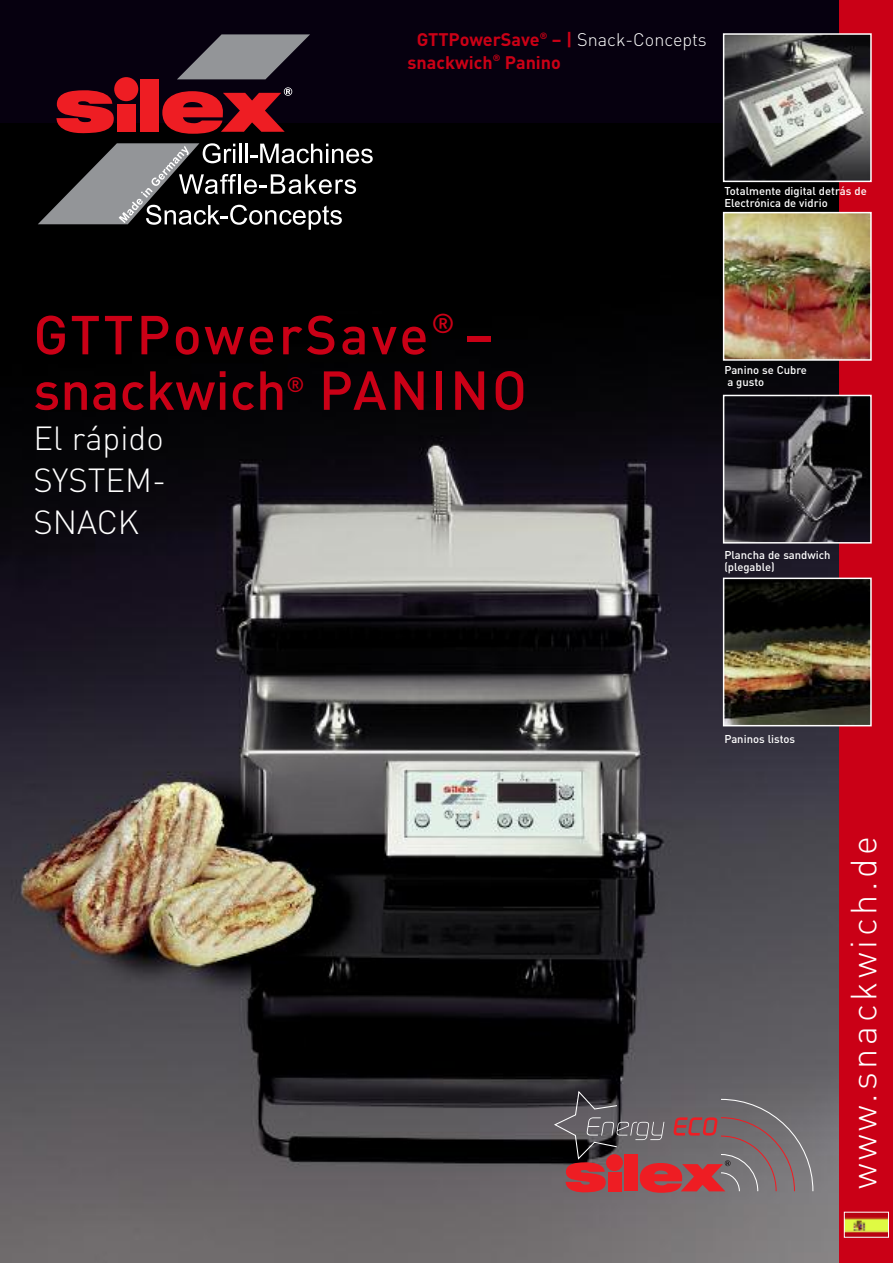
<style>
.page{position:relative;width:893px;height:1263px;background:#06000f}
.page>*{position:absolute;margin:0;border:0;box-sizing:border-box;transform-origin:0 0}
.t1{font:500 54px/55.5px "DIN";letter-spacing:.045em;color:#ca0016}
.t2{font:300 36px "DIN";letter-spacing:.105em;color:#fff}
.t3{font:300 33px/42px "DIN";color:#fff;text-align:justify}
.t4{font:500 21px "DIN";color:#ca0016}
.t5{font:700 18px/22.4px "DIN";color:#ca0016}
.t6{font:500 11.25px/12px "DIN";color:#fff}
.s1{font-weight:300;color:#fff}
</style>
<div class="page">
<img style="left:0;top:123px;width:840px;height:1140px">
<svg style="left:55px;top:90px;width:59px;height:44px"></svg>
<div style="left:117px;top:104px;width:19px;height:28px;background:#ee1d23"></div>
<div style="left:140px;top:79px;width:19px;height:53px;background:#ee1d23"></div>
<div style="left:114px;top:77px;width:24px;height:24px;background:#ee1d23;border-radius:50%"></div>
<svg style="left:162px;top:87px;width:130px;height:47px"></svg>
<svg style="left:177px;top:34px;width:133px;height:45px"></svg>
<svg style="left:38px;top:143px;width:335px;height:87px"></svg>
<div style="left:840px;top:0;width:53px;height:1263px;background:#ca0016"></div>
<img style="left:726px;top:215px;width:143px;height:143px">
<div style="left:723px;top:212px;width:149px;height:149px;border:2px solid #fff"></div>
<img style="left:726px;top:36px;width:143px;height:143px">
<div style="left:723px;top:33px;width:149px;height:149px;border:2px solid #fff"></div>
<img style="left:726px;top:398px;width:143px;height:143px">
<div style="left:723px;top:395px;width:149px;height:149px;border:2px solid #fff"></div>
<img style="left:726px;top:581px;width:143px;height:142px">
<div style="left:723px;top:578px;width:149px;height:148px;border:2px solid #fff"></div>
<img style="left:846px;top:1214px;width:41px;height:21px">
<div style="left:844px;top:1212px;width:45px;height:25px;border:1px solid #fff"></div>
<svg style="left:554px;top:1089px;width:260px;height:104px;background:#7d5a5e"></svg>
<h3 class="t5" style="left:408px;top:29px;width:301px;text-indent:9px">GTTPowerSave<sup>®</sup> – | <span class="s1">Snack-Concepts </span>snackwich<sup>®</sup> Panino</h3>
<h1 class="t1" style="left:33px;top:308px;width:462px">GTTPowerSave<sup>®</sup> – snackwich</h1>
<h3 class="t4" style="left:286px;top:373px;width:20px">®</h3>
<h1 class="t1" style="left:319px;top:363px;width:210px">PANINO</h1>
<h3 class="t3" style="left:33px;top:418px;width:134px">El rápido SYSTEM-SNACK</h3>
<p class="t6" style="left:724px;top:185px;width:144px">Totalmente digital detrás de<br>Electrónica de vidrio</p>
<p class="t6" style="left:724px;top:364px;width:84px">Panino se Cubre a gusto</p>
<p class="t6" style="left:724px;top:549px;width:108px">Plancha de sandwich (plegable)</p>
<p class="t6" style="left:724px;top:733px;width:72px">Paninos listos</p>
<h2 class="t2" style="left:843px;top:1189px;width:355px;rotate:-90deg">www.snackwich.de</h2>
</div>
